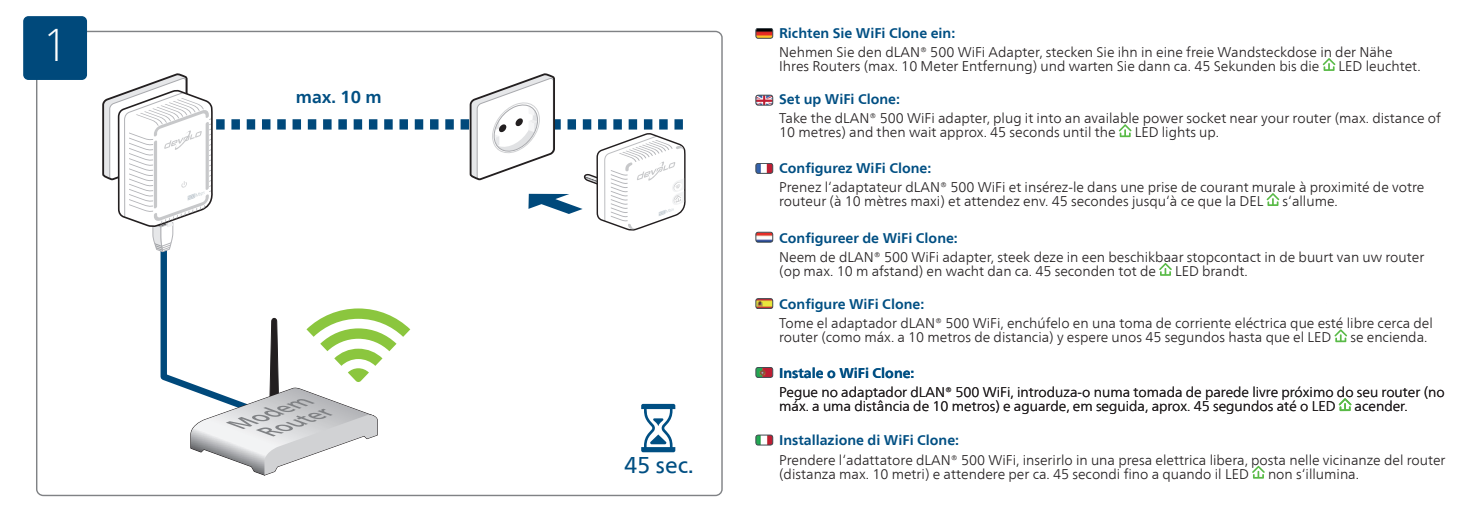
<style>
.page{position:relative;width:1469px;height:521px;background:#fff}
.page>*{position:absolute;margin:0;border:0;box-sizing:border-box;transform-origin:0 0}
.t1{font:100 45.68px "Frutiger Neue LT Com";color:#fff}
.t2{font:22.75px "Frutiger Neue LT Com";color:#004f83}
.t3{font:700 17.32px "Frutiger Neue LT Com";color:#004f83}
.t4{font:300 14px/14px "Frutiger Neue LT Com";color:#231f20}
.t5{font:700 14px "Frutiger Neue LT Com";color:#004f83}
</style>
<div class="page">
<svg style="left:36px;top:31px;width:686px;height:465px"></svg>
<div style="left:23px;top:16px;width:64px;height:64px;background:#00497b;border-radius:5px"></div>
<svg style="left:101px;top:74px;width:585px;height:402px"></svg>
<svg style="left:1322px;top:58px;width:13px;height:13px"></svg>
<img style="left:757px;top:30px;width:14px;height:7px">
<div style="left:755px;top:28px;width:18px;height:11px;border:1px solid #3f4a50;border-radius:2px"></div>
<img style="left:757px;top:97px;width:14px;height:6px">
<div style="left:755px;top:95px;width:18px;height:10px;border:1px solid #3f4a50;border-radius:2px"></div>
<svg style="left:1119px;top:124px;width:12px;height:13px"></svg>
<img style="left:757px;top:165px;width:14px;height:7px">
<div style="left:755px;top:163px;width:18px;height:11px;border:1px solid #3f4a50;border-radius:2px"></div>
<svg style="left:1266px;top:193px;width:13px;height:13px"></svg>
<img style="left:757px;top:234px;width:14px;height:6px">
<div style="left:755px;top:232px;width:18px;height:10px;border:1px solid #3f4a50;border-radius:2px"></div>
<svg style="left:1159px;top:263px;width:13px;height:13px"></svg>
<img style="left:757px;top:300px;width:14px;height:7px">
<div style="left:755px;top:298px;width:18px;height:11px;border:1px solid #3f4a50;border-radius:2px"></div>
<svg style="left:1334px;top:329px;width:13px;height:13px"></svg>
<img style="left:757px;top:369px;width:14px;height:7px">
<div style="left:755px;top:367px;width:18px;height:11px;border:1px solid #3f4a50;border-radius:2px"></div>
<svg style="left:1338px;top:398px;width:13px;height:13px"></svg>
<img style="left:757px;top:437px;width:14px;height:6px">
<div style="left:755px;top:435px;width:18px;height:10px;border:1px solid #3f4a50;border-radius:2px"></div>
<svg style="left:1252px;top:466px;width:13px;height:13px"></svg>
<h1 class="t1" style="left:42px;top:17px;width:28px">1</h1>
<p class="t3" style="left:296px;top:86px;width:87px">max. 10 m</p>
<h2 class="t2" style="left:624px;top:451px;width:71px">45 sec.</h2>
<p class="t5" style="left:779px;top:25px;width:178px">Richten Sie WiFi Clone ein:</p>
<p class="t4" style="left:779px;top:45px;width:615px">Nehmen Sie den dLAN® 500 WiFi Adapter, stecken Sie ihn in eine freie Wandsteckdose in der Nähe<br>Ihres Routers (max. 10 Meter Entfernung) und warten Sie dann ca. 45 Sekunden bis die</p>
<p class="t4" style="left:1338px;top:59px;width:83px">LED leuchtet.</p>
<p class="t5" style="left:779px;top:91px;width:122px">Set up WiFi Clone:</p>
<p class="t4" style="left:779px;top:111px;width:663px">Take the dLAN® 500 WiFi adapter, plug it into an available power socket near your router (max. distance of<br>10 metres) and then wait approx. 45 seconds until the</p>
<p class="t4" style="left:1134px;top:125px;width:86px">LED lights up.</p>
<p class="t5" style="left:779px;top:160px;width:154px">Configurez WiFi Clone:</p>
<p class="t4" style="left:779px;top:180px;width:646px">Prenez l‘adaptateur dLAN® 500 WiFi et insérez-le dans une prise de courant murale à proximité de votre routeur (à 10 mètres maxi) et attendez env. 45 secondes jusqu‘à ce que la DEL</p>
<p class="t4" style="left:1282px;top:194px;width:57px">s‘allume.</p>
<p class="t5" style="left:779px;top:229px;width:180px">Configureer de WiFi Clone:</p>
<p class="t4" style="left:779px;top:250px;width:646px">Neem de dLAN® 500 WiFi adapter, steek deze in een beschikbaar stopcontact in de buurt van uw router (op max. 10 m afstand) en wacht dan ca. 45 seconden tot de</p>
<p class="t4" style="left:1175px;top:264px;width:74px">LED brandt.</p>
<p class="t5" style="left:779px;top:296px;width:146px">Configure WiFi Clone:</p>
<p class="t4" style="left:779px;top:316px;width:655px">Tome el adaptador dLAN® 500 WiFi, enchúfelo en una toma de corriente eléctrica que esté libre cerca del router (como máx. a 10 metros de distancia) y espere unos 45 segundos hasta que el LED</p>
<p class="t4" style="left:1350px;top:330px;width:79px">se encienda.</p>
<p class="t5" style="left:779px;top:365px;width:137px">Instale o WiFi Clone:</p>
<p class="t4" style="left:779px;top:385px;width:667px">Pegue no adaptador dLAN® 500 WiFi, introduza-o numa tomada de parede livre próximo do seu router (no máx. a uma distância de 10 metros) e aguarde, em seguida, aprox. 45 segundos até o LED</p>
<p class="t4" style="left:1354px;top:399px;width:55px">acender.</p>
<p class="t5" style="left:779px;top:432px;width:181px">Installazione di WiFi Clone:</p>
<p class="t4" style="left:779px;top:453px;width:668px">Prendere l‘adattatore dLAN® 500 WiFi, inserirlo in una presa elettrica libera, posta nelle vicinanze del router (distanza max. 10 metri) e attendere per ca. 45 secondi fino a quando il LED</p>
<p class="t4" style="left:1267px;top:467px;width:93px">non s‘illumina.</p>
</div>
